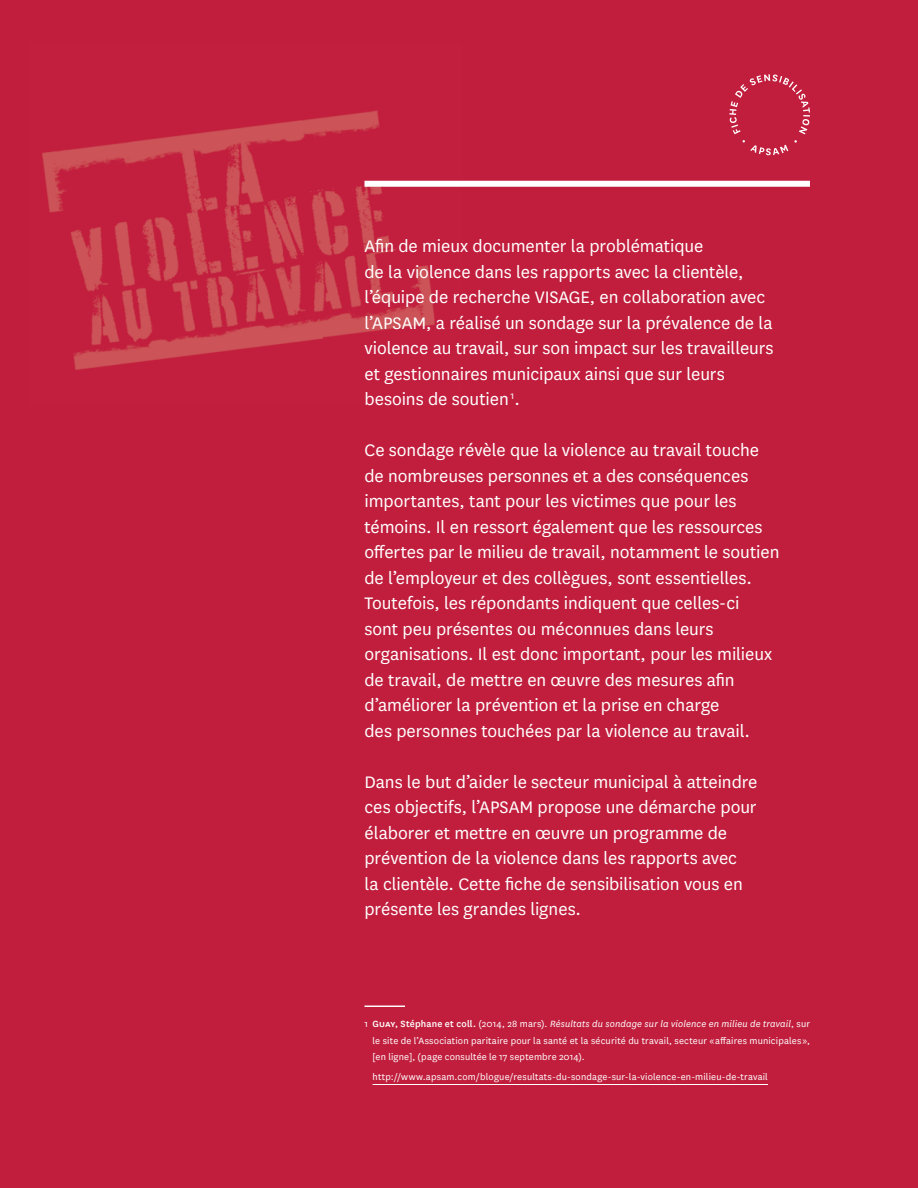
<style>
.page{position:relative;width:918px;height:1188px;background:#c11e3d}
.page>*{position:absolute;margin:0;border:0;box-sizing:border-box;transform-origin:0 0}
.intro___p02{font:19.5px/25.5px "National";letter-spacing:-.005em;color:#fff}
.txt{font:10.5px/16.5px "National";letter-spacing:.015em;color:#fff;text-align:justify}
.ref___hyperlink{font:10.5px "National";letter-spacing:.02em;color:#fff}
.s1{font-weight:500}
.s2{font-style:italic}
</style>
<div class="page">
<img style="left:42px;top:110px;width:419px;height:260px">
<div style="left:364px;top:181px;width:446px;height:6px;background:#fff"></div>
<hr style="left:364px;top:1006px;width:41px;height:1px;background:#fff">
<hr style="left:373px;top:1084px;width:395px;height:1px;background:#fff">
<svg style="left:729px;top:74px;width:81px;height:60px"></svg>
<svg style="left:742px;top:140px;width:46px;height:15px"></svg>
<p class="intro___p02" style="left:364px;top:233px;width:411px">Afin de mieux documenter la problématique<br>de la violence dans les rapports avec la clientèle, l’équipe de recherche VISAGE, en collaboration avec l’APSAM, a réalisé un sondage sur la prévalence de la violence au travail, sur son impact sur les travailleurs et gestionnaires municipaux ainsi que sur leurs besoins de soutien <sup>1</sup>.</p>
<p class="intro___p02" style="left:364px;top:437px;width:417px">Ce sondage révèle que la violence au travail touche de nombreuses personnes et a des conséquences importantes, tant pour les victimes que pour les témoins. Il en ressort également que les ressources offertes par le milieu de travail, notamment le soutien de l’employeur et des collègues, sont essentielles.<br>Toutefois, les répondants indiquent que celles-ci<br>sont peu présentes ou méconnues dans leurs organisations. Il est donc important, pour les milieux de travail, de mettre en œuvre des mesures afin d’améliorer la prévention et la prise en charge<br>des personnes touchées par la violence au travail.</p>
<p class="intro___p02" style="left:364px;top:768px;width:395px">Dans le but d’aider le secteur municipal à atteindre ces objectifs, l’APSAM propose une démarche pour élaborer et mettre en œuvre un programme de prévention de la violence dans les rapports avec<br>la clientèle. Cette fiche de sensibilisation vous en présente les grandes lignes.</p>
<p class="txt" style="left:373px;top:1015px;width:439px;text-indent:-8px">1 <span class="s1">Guay, Stéphane et coll.</span> (2014, 28 mars). <span class="s2">Résultats du sondage sur la violence en milieu de travail</span>, sur le site de l’Association paritaire pour la santé et la sécurité du travail, secteur « affaires municipales », [en ligne], (page consultée le 17 septembre 2014).</p>
<p class="ref___hyperlink" style="left:373px;top:1070px;width:397px">http://www.apsam.com/blogue/resultats-du-sondage-sur-la-violence-en-milieu-de-travail</p>
</div>
